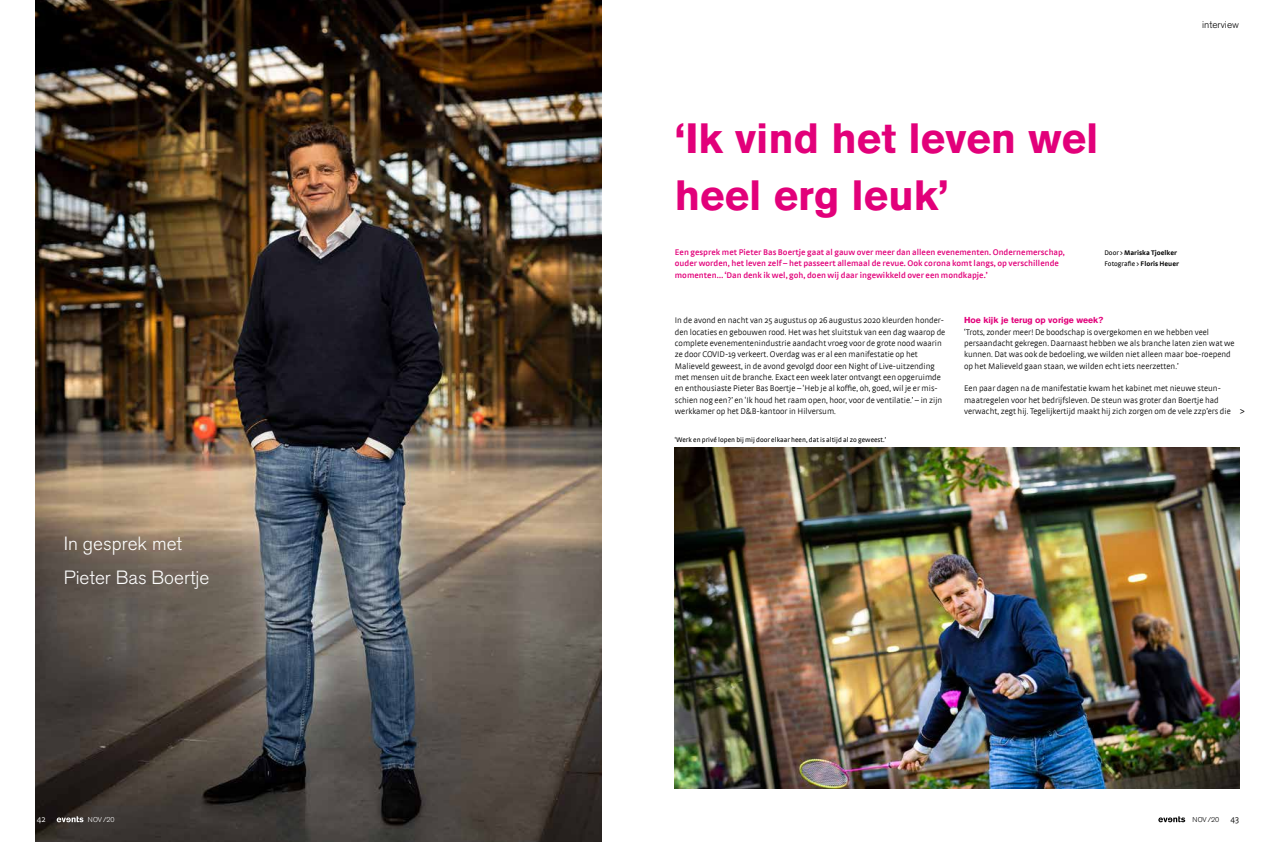
<style>
.page{position:relative;width:1276px;height:842px;background:#fff}
.page>*{position:absolute;margin:0;border:0;box-sizing:border-box;transform-origin:0 0}
.t1{font:700 42px/56.7px "Akzidenz Grotesk Pro";color:#e2007a}
.t2{font:300 19px/34px "Akzidenz Grotesk Pro";color:#fff}
.t3{font:300 10px "Akzidenz Grotesk Pro";color:#000}
.t4{font:300 9px "Strada";color:#000}
.t5{font:300 9px "Strada";color:#fff}
.t6{font:300 8.6px/11.3px "Strada";color:#000}
.t7{font:600 8.6px/11.3px "Strada";color:#e2007a}
.t8{font:700 8.6px "Akzidenz Grotesk Pro";color:#e2007a}
.t9{font:8.6px "Akzidenz Grotesk Pro";color:#000}
.t10{font:7px "Strada";color:#000}
.t11{font:700 7px/11.3px "Strada";color:#000}
.t12{font:300 7px "Akzidenz Grotesk Pro";color:#000}
.t13{font:300 7px "Akzidenz Grotesk Pro";color:#fff}
.s1{font-weight:400}
</style>
<div class="page">
<svg style="left:1158px;top:816px;width:27px;height:6px"></svg>
<img style="left:35px;top:0;width:566px;height:842px">
<svg style="left:57px;top:816px;width:26px;height:6px"></svg>
<img style="left:675px;top:448px;width:564px;height:340px">
<h2 class="t2" style="left:64px;top:526px;width:147px">In gesprek met<br>Pieter Bas Boertje</h2>
<p class="t5" style="left:37px;top:814px;width:10px">42</p>
<p class="t13" style="left:88px;top:815px;width:28px">NOV/20</p>
<p class="t3" style="left:1202px;top:18px;width:38px">interview</p>
<h1 class="t1" style="left:675px;top:110px;width:425px">‘Ik vind het leven wel heel erg leuk’</h1>
<p class="t7" style="left:675px;top:246px;width:392px">Een gesprek met Pieter Bas Boertje gaat al gauw over meer dan alleen evenementen. Ondernemerschap, ouder worden, het leven zelf – het passeert allemaal de revue. Ook corona komt langs, op verschillende momenten… ‘Dan denk ik wel, goh, doen wij daar ingewikkeld over een mondkapje.’</p>
<p class="t11" style="left:1104px;top:247px;width:76px"><span class="s1">Door &gt;</span> Mariska Tjoelker<br><span class="s1">Fotografie &gt;</span> Floris Heuer</p>
<p class="t6" style="left:675px;top:315px;width:272px">In de avond en nacht van 25 augustus op 26 augustus 2020 kleurden honder&shy;den locaties en gebouwen rood. Het was het sluitstuk van een dag waarop de complete evenementenindustrie aandacht vroeg voor de grote nood waarin ze door COVID-19 verkeert. Overdag was er al een manifestatie op het Malieveld geweest, in de avond gevolgd door een Night of Live-uitzending met mensen uit de branche. Exact een week later ontvangt een opgeruimde en enthousiaste Pieter Bas Boertje – ‘Heb je al koffie, oh, goed, wil je er mis&shy;schien nog een?’ en ‘Ik houd het raam open, hoor, voor de ventilatie.’ – in zijn werkkamer op het D&amp;B-kantoor in Hilversum.</p>
<p class="t8" style="left:964px;top:315px;width:141px">Hoe kijk je terug op vorige week?</p>
<p class="t6" style="left:964px;top:326px;width:272px">‘Trots, zonder meer! De boodschap is overgekomen en we hebben veel persaandacht gekregen. Daarnaast hebben we als branche laten zien wat we kunnen. Dat was ook de bedoeling, we wilden niet alleen maar boe-roepend op het Malieveld gaan staan, we wilden echt iets neerzetten.’</p>
<p class="t6" style="left:964px;top:383px;width:268px">Een paar dagen na de manifestatie kwam het kabinet met nieuwe steun&shy;maatregelen voor het bedrijfsleven. De steun was groter dan Boertje had verwacht, zegt hij. Tegelijkertijd maakt hij zich zorgen om de vele zzp’ers die</p>
<p class="t9" style="left:1239px;top:405px;width:8px">&gt;</p>
<p class="t10" style="left:675px;top:435px;width:213px">‘Werk en privé lopen bij mij door elkaar heen, dat is altijd al zo geweest.’</p>
<p class="t12" style="left:1192px;top:815px;width:28px">NOV/20</p>
<p class="t4" style="left:1230px;top:814px;width:10px">43</p>
</div>
